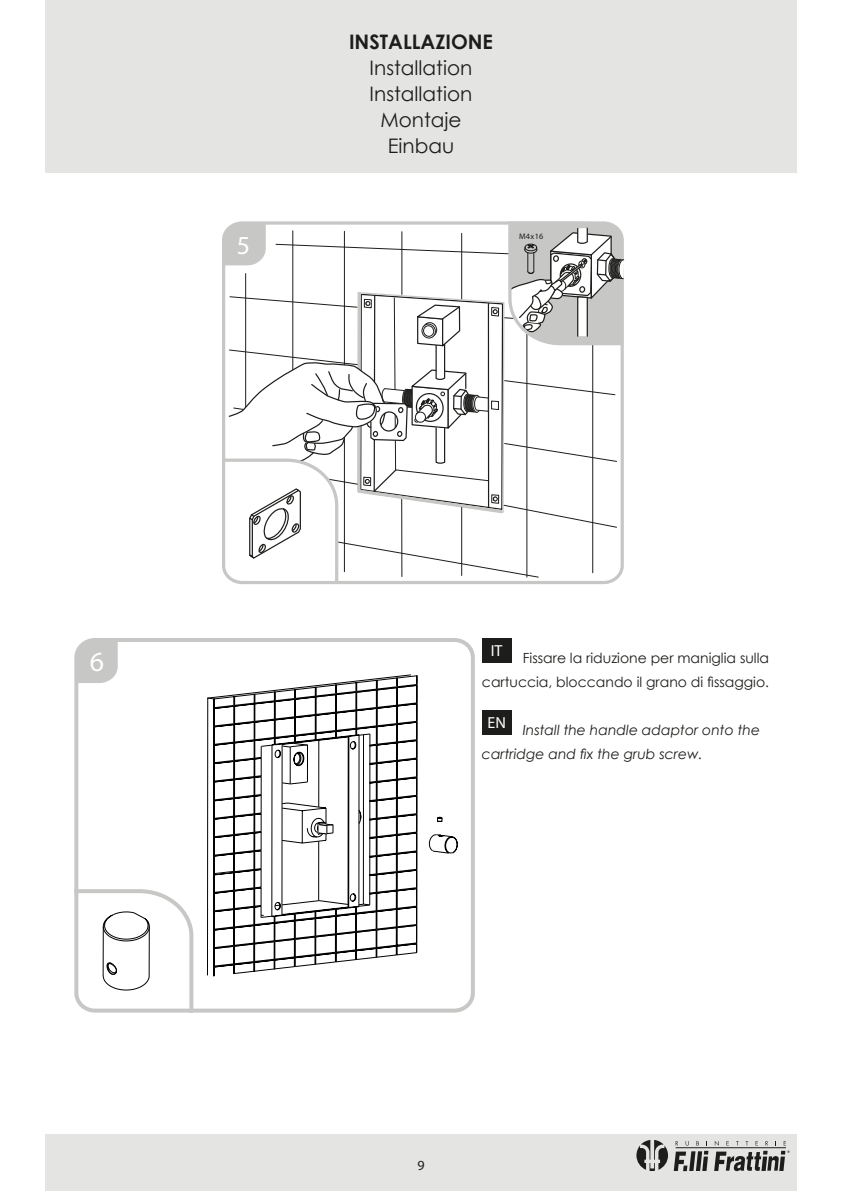
<style>
.page{position:relative;width:842px;height:1191px;background:#fff}
.page>*{position:absolute;margin:0;border:0;box-sizing:border-box;transform-origin:0 0}
.t1{font:28px "Myriad Pro";color:#fff}
.t2{font:26px "Enigmatic";color:#fff}
.t3{font:20px "Century Gothic";color:#1d1d1b}
.t4{font:700 20px "Century Gothic";color:#1d1d1b}
.t5{font:16px "Myriad Pro";color:#fff}
.t6{font:14px "Century Gothic";color:#1d1d1b}
.t7{font:italic 14px/24px "Century Gothic";color:#1d1d1b}
.t8{font:14px "Myriad Pro";color:#1d1d1b}
.t9{font:8.2px "Enigmatic";letter-spacing:.05em;color:#1d1d1b}
</style>
<div class="page">
<div style="left:45px;top:0;width:752px;height:173px;background:#e4e4e3"></div>
<div style="left:45px;top:1134px;width:752px;height:57px;background:#e4e4e3"></div>
<svg style="left:222px;top:221px;width:403px;height:363px"></svg>
<hr style="left:252px;top:520px;width:1px;height:36px;background:#1d1d1b">
<hr style="left:249px;top:518px;width:1px;height:37px;background:#1d1d1b">
<div style="left:482px;top:638px;width:29px;height:24px;background:#1d1d1b"></div>
<div style="left:482px;top:710px;width:29px;height:24px;background:#1d1d1b"></div>
<svg style="left:79px;top:889px;width:116px;height:124px"></svg>
<hr style="left:676px;top:1147px;width:110px;height:1px;background:#1d1d1b">
<svg style="left:636px;top:1140px;width:32px;height:31px"></svg>
<svg style="left:674px;top:1141px;width:34px;height:30px"></svg>
<svg style="left:714px;top:1141px;width:76px;height:30px"></svg>
<div style="left:74px;top:638px;width:401px;height:374px;border:4px solid #c7c7c6;border-radius:18px"></div>
<svg style="left:76px;top:641px;width:42px;height:42px;background:#cacac9"></svg>
<svg style="left:207px;top:911px;width:211px;height:65px"></svg>
<svg style="left:207px;top:674px;width:251px;height:237px"></svg>
<p class="t2" style="left:237px;top:230px;width:15px">5</p>
<p class="t4" style="left:349px;top:27px;width:145px">INSTALLAZIONE</p>
<p class="t3" style="left:370px;top:54px;width:104px">Installation</p>
<p class="t3" style="left:370px;top:80px;width:104px">Installation</p>
<p class="t3" style="left:380px;top:106px;width:83px">Montaje</p>
<p class="t3" style="left:388px;top:132px;width:68px">Einbau</p>
<p class="t9" style="left:519px;top:231px;width:26px">M4x16</p>
<h1 class="t1" style="left:90px;top:645px;width:16px">6</h1>
<p class="t5" style="left:491px;top:641px;width:13px">IT</p>
<p class="t6" style="left:523px;top:647px;width:248px">Fissare la riduzione per maniglia sulla</p>
<p class="t6" style="left:482px;top:671px;width:289px">cartuccia, bloccando il grano di fissaggio.</p>
<p class="t5" style="left:487px;top:713px;width:20px">EN</p>
<p class="t7" style="left:482px;top:717px;width:280px;text-indent:41px">Install the handle adaptor onto the cartridge and fix the grub screw.</p>
<p class="t8" style="left:417px;top:1156px;width:9px">9</p>
</div>
